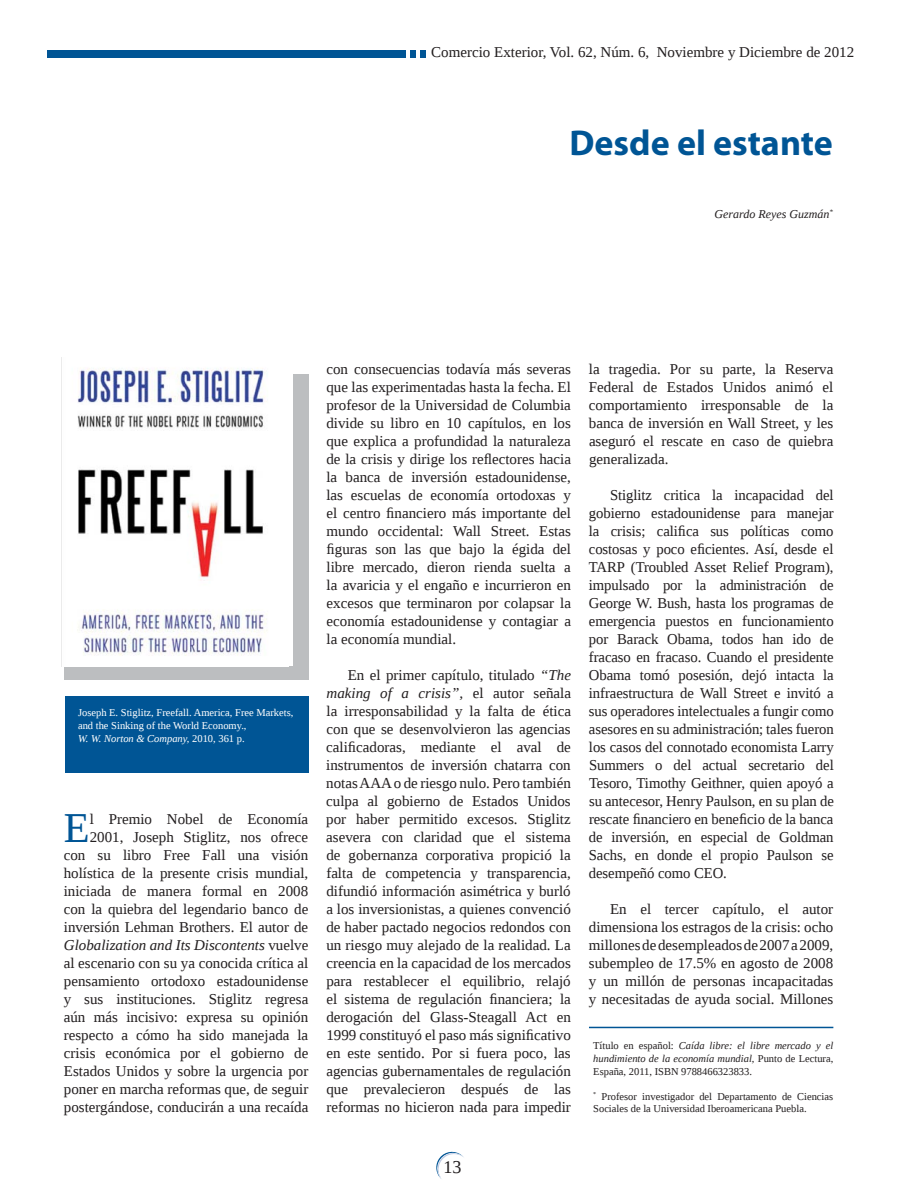
<style>
.page{position:relative;width:918px;height:1188px;background:#fff}
.page>*{position:absolute;margin:0;border:0;box-sizing:border-box;transform-origin:0 0}
.t1{font:42.45px "Liberation Serif";color:#005595}
.t2{font:700 36px "Myriad";color:#005595}
.t3{font:18px "Liberation Serif";color:#231f20}
.t4{font:15px/18px "Liberation Serif";color:#231f20;text-align:justify}
.t5{font:italic 12px "Liberation Serif";color:#231f20}
.t6{font:10.5px/12.6px "Liberation Serif";color:#231f20;text-align:justify}
.t7{font:10.5px/12.6px "Liberation Serif";color:#fff}
.s1{font-style:italic}
</style>
<div class="page">
<svg style="left:411px;top:50px;width:5px;height:7px"></svg>
<div style="left:420px;top:50px;width:6px;height:7px;background:#005595"></div>
<div style="left:47px;top:50px;width:359px;height:7px;background:#005595"></div>
<svg style="left:436px;top:1151px;width:28px;height:28px"></svg>
<svg style="left:64px;top:374px;width:245px;height:306px;fill:#bcbec0"></svg>
<img style="left:64px;top:368px;width:225px;height:298px">
<hr style="left:589px;top:1027px;width:244px;height:1px;background:#005595">
<div style="left:65px;top:696px;width:243px;height:77px;background:#005595"></div>
<p class="t4" style="left:431px;top:43px;width:424px">Comercio Exterior, Vol. 62, Núm. 6, Noviembre y Diciembre de 2012</p>
<h2 class="t2" style="left:569px;top:124px;width:265px">Desde el estante</h2>
<p class="t5" style="left:715px;top:206px;width:120px">Gerardo Reyes Guzmán<sup>*</sup></p>
<p class="t7" style="left:78px;top:707px;width:217px">Joseph E. Stiglitz, Freefall. America, Free Markets, and the Sinking of the World Economy.,<br><span class="s1">W. W. Norton &amp; Company,</span> 2010, 361 p.</p>
<p class="t4" style="left:64px;top:810px;width:246px;text-align:right">l Premio Nobel de Economía 2001, Joseph Stiglitz, nos ofrece<br>con su libro Free Fall una visión holística de la presente crisis mundial, iniciada de manera formal en 2008 con la quiebra del legendario banco de inversión Lehman Brothers. El autor de <span class="s1">Globalization and Its Discontents</span> vuelve al escenario con su ya conocida crítica al pensamiento ortodoxo estadounidense y sus instituciones. Stiglitz regresa aún más incisivo: expresa su opinión respecto a cómo ha sido manejada la crisis económica por el gobierno de Estados Unidos y sobre la urgencia por poner en marcha reformas que, de seguir postergándose, conducirán a una recaída</p>
<h1 class="t1" style="left:64px;top:800px;width:27px">E</h1>
<p class="t4" style="left:326px;top:360px;width:246px">con consecuencias todavía más severas que las experimentadas hasta la fecha. El profesor de la Universidad de Columbia divide su libro en 10 capítulos, en los que explica a profundidad la naturaleza de la crisis y dirige los reflectores hacia la banca de inversión estadounidense, las escuelas de economía ortodoxas y el centro financiero más importante del mundo occidental: Wall Street. Estas figuras son las que bajo la égida del libre mercado, dieron rienda suelta a la avaricia y el engaño e incurrieron en excesos que terminaron por colapsar la economía estadounidense y contagiar a la economía mundial.</p>
<p class="t4" style="left:326px;top:666px;width:246px;text-indent:22px">En el primer capítulo, titulado <span class="s1">“The making of a crisis”,</span> el autor señala la irresponsabilidad y la falta de ética con que se desenvolvieron las agencias calificadoras, mediante el aval de instrumentos de inversión chatarra con notas AAA o de riesgo nulo. Pero también culpa al gobierno de Estados Unidos por haber permitido excesos. Stiglitz asevera con claridad que el sistema de gobernanza corporativa propició la falta de competencia y transparencia, difundió información asimétrica y burló a los inversionistas, a quienes convenció de haber pactado negocios redondos con un riesgo muy alejado de la realidad. La creencia en la capacidad de los mercados para restablecer el equilibrio, relajó el sistema de regulación financiera; la derogación del Glass-Steagall Act en 1999 constituyó el paso más significativo en este sentido. Por si fuera poco, las agencias gubernamentales de regulación que prevalecieron después de las reformas no hicieron nada para impedir</p>
<p class="t4" style="left:589px;top:360px;width:246px">la tragedia. Por su parte, la Reserva Federal de Estados Unidos animó el comportamiento irresponsable de la banca de inversión en Wall Street, y les aseguró el rescate en caso de quiebra generalizada.</p>
<p class="t4" style="left:589px;top:486px;width:247px;text-indent:21px">Stiglitz critica la incapacidad del gobierno estadounidense para manejar la crisis; califica sus políticas como costosas y poco eficientes. Así, desde el TARP (Troubled Asset Relief Program), impulsado por la administración de George W. Bush, hasta los programas de emergencia puestos en funcionamiento por Barack Obama, todos han ido de fracaso en fracaso. Cuando el presidente Obama tomó posesión, dejó intacta la infraestructura de Wall Street e invitó a sus operadores intelectuales a fungir como asesores en su administración; tales fueron los casos del connotado economista Larry Summers o del actual secretario del Tesoro, Timothy Geithner, quien apoyó a su antecesor, Henry Paulson, en su plan de rescate financiero en beneficio de la banca de inversión, en especial de Goldman Sachs, en donde el propio Paulson se desempeñó como CEO.</p>
<p class="t4" style="left:589px;top:900px;width:246px;text-indent:21px">En el tercer capítulo, el autor dimensiona los estragos de la crisis: ocho millones de desempleados de 2007 a 2009, subempleo de 17.5% en agosto de 2008 y un millón de personas incapacitadas y necesitadas de ayuda social. Millones</p>
<p class="t6" style="left:593px;top:1040px;width:242px">Título en español: <span class="s1">Caída libre: el libre mercado y el hundimiento de la economía mundial,</span> Punto de Lectura, España, 2011, ISBN 9788466323833.</p>
<p class="t6" style="left:593px;top:1090px;width:242px"><sup>*</sup> Profesor investigador del Departamento de Ciencias<br>Sociales de la Universidad Iberoamericana Puebla.</p>
<p class="t3" style="left:443px;top:1155px;width:19px">13</p>
</div>
